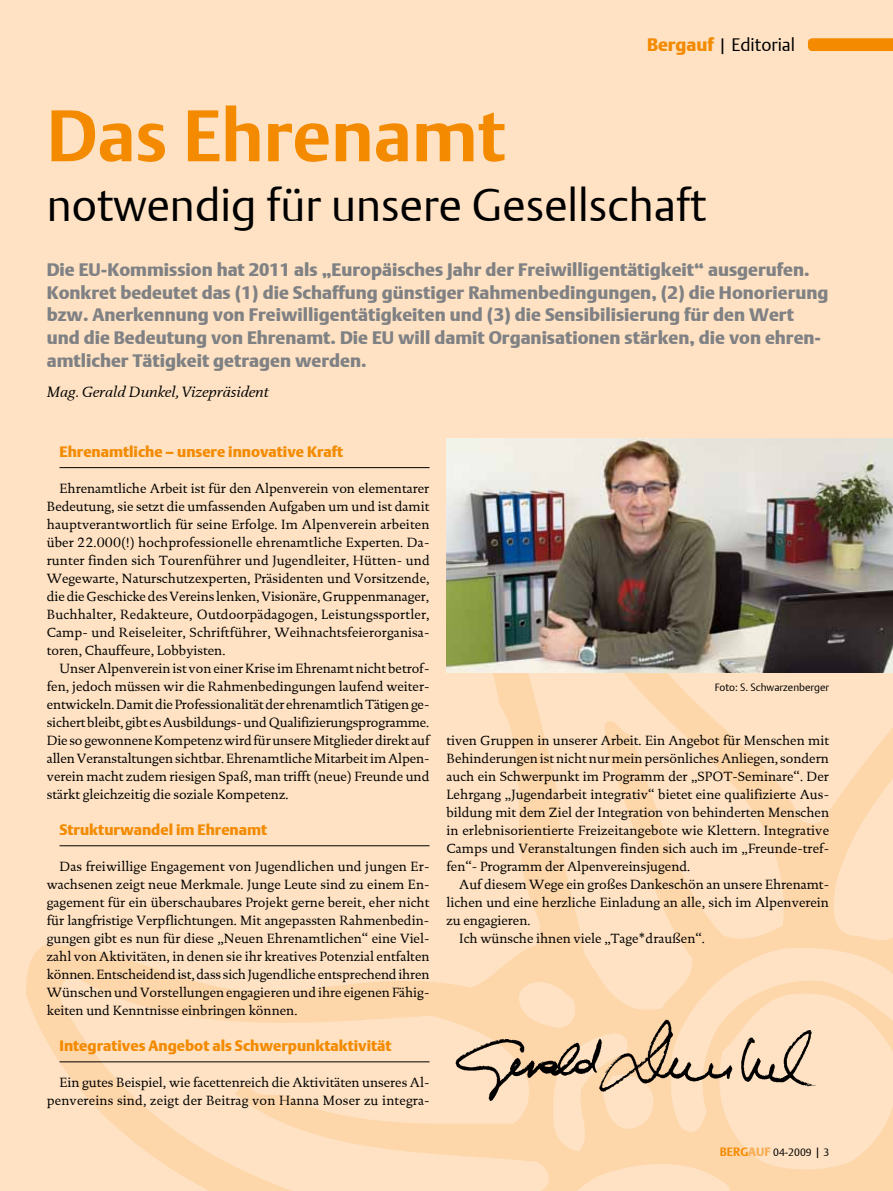
<style>
.page{position:relative;width:893px;height:1191px;background:#fee2c3}
.page>*{position:absolute;margin:0;border:0;box-sizing:border-box;transform-origin:0 0}
.t1{font:700 72px "DTL Argo T";color:#f38a00}
.t2{font:300 45px "DTL Argo T";color:#000}
.t3{font:900 18px/22.5px "DTL Argo T";color:#808184}
.t4{font:300 18px "DTL Argo T";color:#000}
.t5{font:900 15px "DTL Argo T";color:#f38a00}
.t6{font:italic 15px "DTL Documenta T";color:#000}
.t7{font:13.5px/18px "DTL Documenta T";color:#000;text-align:justify}
.t8{font:300 10.5px "DTL Argo T";color:#000}
.s1{font-weight:900;color:#f38a00}
.s2{font-weight:700;font-size:12px;color:#f38a00}
.s3{font-weight:900;font-size:12px;color:#f9ad55}
.s4{font-size:12px}
</style>
<div class="page">
<img style="left:27px;top:672px;width:866px;height:519px">
<svg style="left:808px;top:38px;width:85px;height:13px"></svg>
<hr style="left:60px;top:467px;width:369px;height:1px;background:#000">
<hr style="left:60px;top:845px;width:369px;height:1px;background:#000">
<hr style="left:60px;top:1061px;width:369px;height:1px;background:#000">
<img style="left:446px;top:438px;width:447px;height:234px">
<img style="left:446px;top:1003px;width:383px;height:108px">
<h3 class="t4" style="left:647px;top:34px;width:150px"><span class="s1">Bergauf</span> | Editorial</h3>
<h1 class="t1" style="left:47px;top:93px;width:460px">Das Ehrenamt</h1>
<h2 class="t2" style="left:47px;top:178px;width:661px">notwendig für unsere Gesellschaft</h2>
<p class="t3" style="left:47px;top:259px;width:783px">Die EU-Kommission hat 2011 als „Europäisches Jahr der Freiwilligentätigkeit“ ausgerufen.<br>Konkret bedeutet das (1) die Schaffung günstiger Rahmenbedingungen, (2) die Honorierung bzw. Anerkennung von Freiwilligentätigkeiten und (3) die Sensibilisierung für den Wert und die Bedeutung von Ehrenamt. Die EU will damit Organisationen stärken, die von ehren&shy;amtlicher Tätigkeit getragen werden.</p>
<p class="t6" style="left:47px;top:382px;width:224px">Mag. Gerald Dunkel, Vizepräsident</p>
<p class="t5" style="left:60px;top:442px;width:285px">Ehrenamtliche – unsere innovative Kraft</p>
<p class="t7" style="left:47px;top:479px;width:385px;text-indent:13px">Ehrenamtliche Arbeit ist für den Alpenverein von elementarer Bedeutung, sie setzt die umfassenden Aufgaben um und ist damit hauptverantwortlich für seine Erfolge. Im Alpenverein arbeiten über 22.000(!) hochprofessionelle ehrenamtliche Experten. Da&shy;runter finden sich Tourenführer und Jugendleiter, Hütten- und Wegewarte, Naturschutzexperten, Präsidenten und Vorsitzende, die die Geschicke des Vereins lenken, Visionäre, Gruppenmanager, Buchhalter, Redakteure, Outdoorpädagogen, Leistungssportler, Camp- und Reiseleiter, Schriftführer, Weihnachtsfeierorganisa&shy;toren, Chauffeure, Lobbyisten.</p>
<p class="t7" style="left:47px;top:659px;width:384px;text-indent:13px">Unser Alpenverein ist von einer Krise im Ehrenamt nicht betrof&shy;fen, jedoch müssen wir die Rahmenbedingungen laufend weiter&shy;entwickeln. Damit die Professionalität der ehrenamtlich Tätigen ge&shy;sichert bleibt, gibt es Ausbildungs- und Qualifizierungsprogramme.<br>Die so gewonnene Kompetenz wird für unsere Mitglieder direkt auf allen Veranstaltungen sichtbar. Ehrenamtliche Mitarbeit im Alpen&shy;verein macht zudem riesigen Spaß, man trifft (neue) Freunde und stärkt gleichzeitig die soziale Kompetenz.</p>
<p class="t5" style="left:60px;top:820px;width:209px">Strukturwandel im Ehrenamt</p>
<p class="t7" style="left:47px;top:857px;width:384px;text-indent:13px">Das freiwillige Engagement von Jugendlichen und jungen Er&shy;wachsenen zeigt neue Merkmale. Junge Leute sind zu einem En&shy;gagement für ein überschaubares Projekt gerne bereit, eher nicht für langfristige Verpflichtungen. Mit angepassten Rahmenbedin&shy;gungen gibt es nun für diese „Neuen Ehrenamtlichen“ eine Viel&shy;zahl von Aktivitäten, in denen sie ihr kreatives Potenzial entfalten können. Entscheidend ist, dass sich Jugendliche entsprechend ihren Wünschen und Vorstellungen engagieren und ihre eigenen Fähig&shy;keiten und Kenntnisse einbringen können.</p>
<p class="t5" style="left:60px;top:1036px;width:334px">Integratives Angebot als Schwerpunktaktivität</p>
<p class="t7" style="left:47px;top:1073px;width:384px;text-align:right">Ein gutes Beispiel, wie facettenreich die Aktivitäten unseres Al&shy;penvereins sind, zeigt der Beitrag von Hanna Moser zu integra-</p>
<p class="t8" style="left:715px;top:680px;width:116px">Foto: S. Schwarzenberger</p>
<p class="t7" style="left:446px;top:731px;width:384px">tiven Gruppen in unserer Arbeit. Ein Angebot für Menschen mit Behinderungen ist nicht nur mein persönliches Anliegen, sondern auch ein Schwerpunkt im Programm der „SPOT-Seminare“. Der Lehrgang „Jugendarbeit integrativ“ bietet eine qualifizierte Aus&shy;bildung mit dem Ziel der Integration von behinderten Menschen in erlebnisorientierte Freizeitangebote wie Klettern. Integrative Camps und Veranstaltungen finden sich auch im „Freunde-tref&shy;fen“- Programm der Alpenvereinsjugend.</p>
<p class="t7" style="left:459px;top:875px;width:371px">Auf diesem Wege ein großes Dankeschön an unsere Ehrenamt-</p>
<p class="t7" style="left:446px;top:893px;width:384px">lichen und eine herzliche Einladung an alle, sich im Alpenverein</p>
<p class="t7" style="left:446px;top:911px;width:86px">zu engagieren.</p>
<p class="t7" style="left:459px;top:929px;width:247px">Ich wünsche ihnen viele „Tage*draußen“.</p>
<p class="t8" style="left:720px;top:1146px;width:111px"><span class="s2">BERG</span><span class="s3">AUF</span> 04-2009 <span class="s4">|</span> 3</p>
</div>
